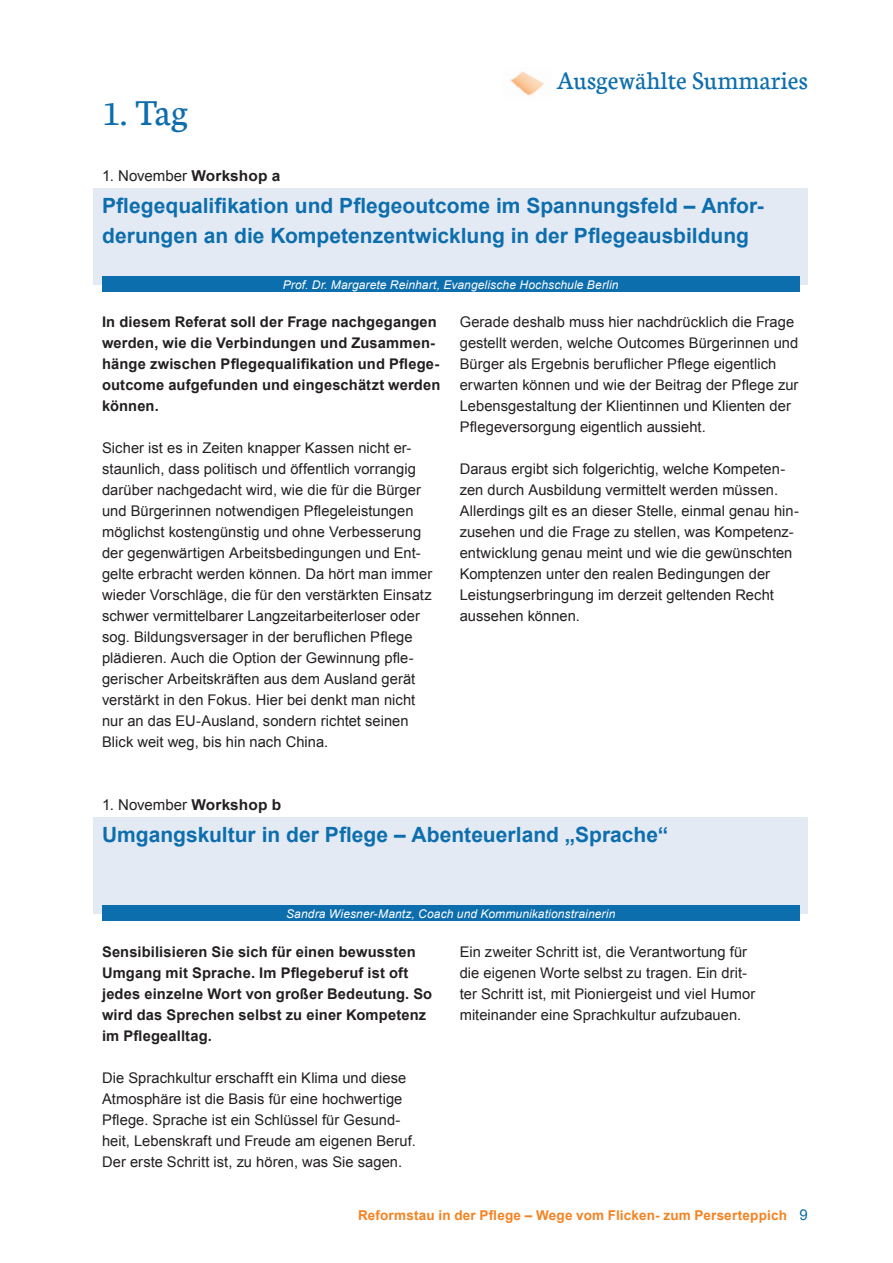
<style>
.page{position:relative;width:893px;height:1263px;background:#fff}
.page>*{position:absolute;margin:0;border:0;box-sizing:border-box;transform-origin:0 0}
.t1{font:39px "Neuton";color:#0d6eae}
.t2{font:27px "Neuton";color:#0d6eae}
.t3{font:700 21px/30px "Arial";color:#0d6eae}
.t4{font:15px "Arial";letter-spacing:.005em;color:#231f20}
.t5{font:14.7px/21px "Arial";letter-spacing:.005em;color:#231f20}
.t6{font:700 14.7px/21px "Arial";letter-spacing:.01em;color:#231f20}
.t7{font:700 13.5px "Arial";letter-spacing:.015em;color:#f58220}
.t8{font:italic 12px "Arial";letter-spacing:.01em;color:#fff}
.s1{font-weight:700}
.s2{font-weight:400;font-size:15px;color:#0d6eae}
</style>
<div class="page">
<img style="left:510px;top:71px;width:34px;height:25px">
<div style="left:94px;top:189px;width:714px;height:96px;background:#e4eaf4"></div>
<div style="left:94px;top:818px;width:714px;height:96px;background:#e4eaf4"></div>
<div style="left:102px;top:277px;width:697px;height:15px;background:#0d6eae"></div>
<div style="left:102px;top:906px;width:697px;height:15px;background:#0d6eae"></div>
<h1 class="t1" style="left:102px;top:89px;width:87px">1. Tag</h1>
<p class="t4" style="left:102px;top:165px;width:180px">1. November <span class="s1">Workshop a</span></p>
<h2 class="t2" style="left:557px;top:64px;width:253px">Ausgewählte Summaries</h2>
<h3 class="t3" style="left:102px;top:191px;width:663px">Pflegequalifikation und Pflegeoutcome im Spannungsfeld – Anfor&shy;derungen an die Kompetenzentwicklung in der Pflegeausbildung</h3>
<p class="t8" style="left:283px;top:277px;width:337px">Prof. Dr. Margarete Reinhart, Evangelische Hochschule Berlin</p>
<p class="t6" style="left:102px;top:312px;width:340px">In diesem Referat soll der Frage nachgegangen werden, wie die Verbindungen und Zusammen&shy;hänge zwischen Pflegequalifikation und Pflege&shy;outcome aufgefunden und eingeschätzt werden können.</p>
<p class="t5" style="left:102px;top:438px;width:332px">Sicher ist es in Zeiten knapper Kassen nicht er&shy;staunlich, dass politisch und öffentlich vorrangig darüber nachgedacht wird, wie die für die Bürger und Bürgerinnen notwendigen Pflegeleistungen möglichst kostengünstig und ohne Verbesserung der gegenwärtigen Arbeitsbedingungen und Ent&shy;gelte erbracht werden können. Da hört man immer wieder Vorschläge, die für den verstärkten Einsatz schwer vermittelbarer Langzeitarbeiterloser oder sog. Bildungsversager in der beruflichen Pflege plädieren. Auch die Option der Gewinnung pfle&shy;gerischer Arbeitskräften aus dem Ausland gerät verstärkt in den Fokus. Hier bei denkt man nicht nur an das EU-Ausland, sondern richtet seinen Blick weit weg, bis hin nach China.</p>
<p class="t4" style="left:102px;top:794px;width:181px">1. November <span class="s1">Workshop b</span></p>
<p class="t5" style="left:460px;top:312px;width:340px">Gerade deshalb muss hier nachdrücklich die Frage gestellt werden, welche Outcomes Bürgerinnen und Bürger als Ergebnis beruflicher Pflege eigentlich erwarten können und wie der Beitrag der Pflege zur Lebensgestaltung der Klientinnen und Klienten der Pflegeversorgung eigentlich aussieht.</p>
<p class="t5" style="left:460px;top:459px;width:341px">Daraus ergibt sich folgerichtig, welche Kompeten&shy;zen durch Ausbildung vermittelt werden müssen.<br>Allerdings gilt es an dieser Stelle, einmal genau hin&shy;zusehen und die Frage zu stellen, was Kompetenz&shy;entwicklung genau meint und wie die gewünschten Komptenzen unter den realen Bedingungen der Leistungserbringung im derzeit geltenden Recht aussehen können.</p>
<h3 class="t3" style="left:102px;top:820px;width:568px">Umgangskultur in der Pflege – Abenteuerland „Sprache“</h3>
<p class="t8" style="left:286px;top:905px;width:331px">Sandra Wiesner-Mantz, Coach und Kommunikationstrainerin</p>
<p class="t6" style="left:102px;top:942px;width:332px">Sensibilisieren Sie sich für einen bewussten Umgang mit Sprache. Im Pflegeberuf ist oft jedes einzelne Wort von großer Bedeutung. So wird das Sprechen selbst zu einer Kompetenz im Pflegealltag.</p>
<p class="t5" style="left:102px;top:1068px;width:315px">Die Sprachkultur erschafft ein Klima und diese Atmosphäre ist die Basis für eine hochwertige Pflege. Sprache ist ein Schlüssel für Gesund&shy;heit, Lebenskraft und Freude am eigenen Beruf.<br>Der erste Schritt ist, zu hören, was Sie sagen.</p>
<p class="t5" style="left:460px;top:942px;width:297px">Ein zweiter Schritt ist, die Verantwortung für die eigenen Worte selbst zu tragen. Ein drit&shy;ter Schritt ist, mit Pioniergeist und viel Humor miteinander eine Sprachkultur aufzubauen.</p>
<p class="t7" style="left:358px;top:1206px;width:451px">Reformstau in der Pflege – Wege vom Flicken- zum Perserteppich <span class="s2">9</span></p>
</div>
